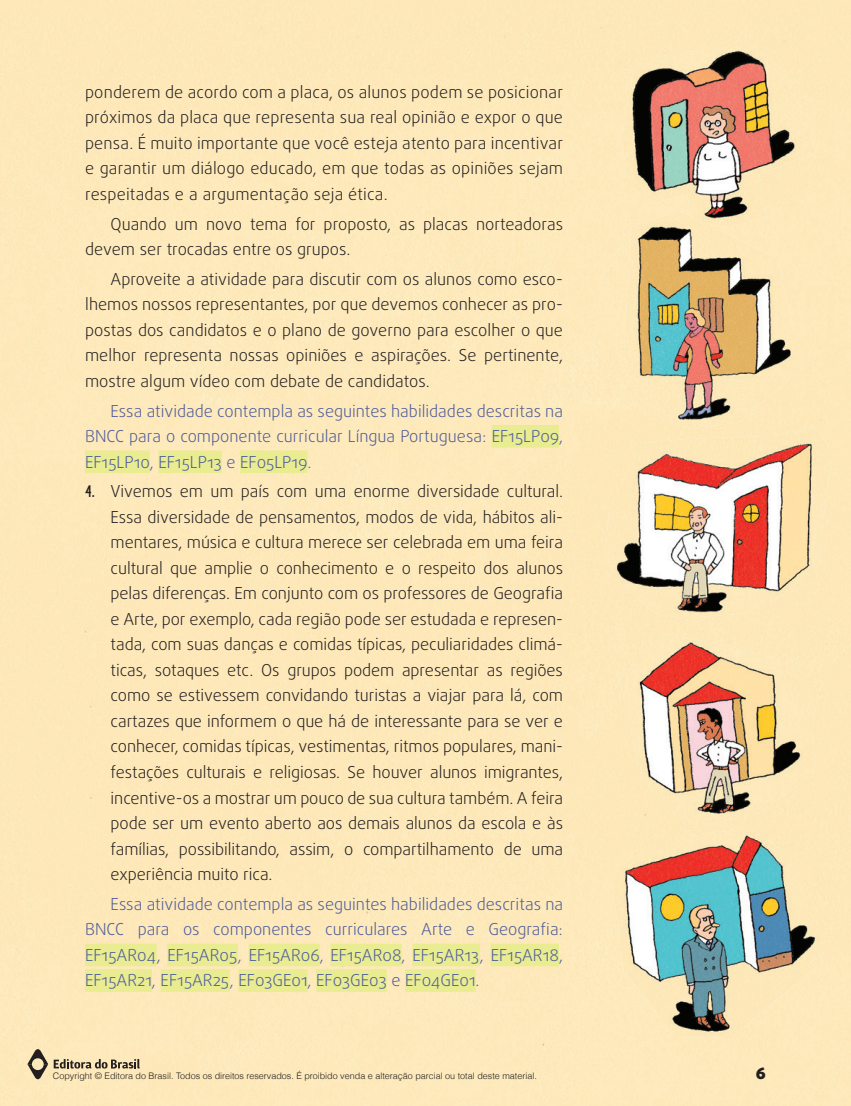
<style>
.page{position:relative;width:851px;height:1106px;background:#fff}
.page>*{position:absolute;margin:0;border:0;box-sizing:border-box;transform-origin:0 0}
.t1{font:300 16.5px/25.5px "Daxline Pro";color:#231f20;text-align:justify}
.t2{font:300 16.5px/25.5px "Daxline Pro";color:#4d5b9b;text-align:justify}
.t3{font:900 16.5px "Daxline Pro";color:#231f20}
.t4{font:300 9px "Helvetica";color:#231f20}
.s1{font-family:"Economica";font-weight:700}
</style>
<div class="page">
<div style="left:0;top:0;width:850px;height:1106px;background:#fde8ba"></div>
<div style="left:491px;top:425px;width:68px;height:22px;background:#e9ec90"></div>
<div style="left:85px;top:450px;width:65px;height:23px;background:#e9ec90"></div>
<div style="left:158px;top:450px;width:64px;height:23px;background:#e9ec90"></div>
<div style="left:240px;top:450px;width:67px;height:23px;background:#e9ec90"></div>
<div style="left:85px;top:943px;width:72px;height:23px;background:#e9ec90"></div>
<div style="left:167px;top:943px;width:71px;height:23px;background:#e9ec90"></div>
<div style="left:249px;top:943px;width:70px;height:23px;background:#e9ec90"></div>
<div style="left:330px;top:943px;width:71px;height:23px;background:#e9ec90"></div>
<div style="left:412px;top:943px;width:68px;height:23px;background:#e9ec90"></div>
<div style="left:490px;top:943px;width:69px;height:23px;background:#e9ec90"></div>
<div style="left:85px;top:969px;width:67px;height:22px;background:#e9ec90"></div>
<div style="left:161px;top:969px;width:69px;height:22px;background:#e9ec90"></div>
<div style="left:238px;top:969px;width:69px;height:22px;background:#e9ec90"></div>
<div style="left:316px;top:969px;width:71px;height:22px;background:#e9ec90"></div>
<div style="left:405px;top:969px;width:70px;height:22px;background:#e9ec90"></div>
<img style="left:622px;top:34px;width:190px;height:192px">
<img style="left:604px;top:428px;width:226px;height:189px">
<img style="left:619px;top:634px;width:196px;height:193px">
<img style="left:612px;top:827px;width:210px;height:208px">
<img style="left:624px;top:212px;width:186px;height:216px">
<svg style="left:54px;top:1059px;width:86px;height:9px"></svg>
<svg style="left:27px;top:1048px;width:21px;height:31px"></svg>
<p class="t1" style="left:85px;top:79px;width:479px">ponderem de acordo com a placa, os alunos podem se posicionar próximos da placa que representa sua real opinião e expor o que pensa. É muito importante que você esteja atento para incentivar e garantir um diálogo educado, em que todas as opiniões sejam respeitadas e a argumentação seja ética.</p>
<p class="t1" style="left:85px;top:211px;width:479px;text-indent:26px">Quando um novo tema for proposto, as placas norteadoras devem ser trocadas entre os grupos.</p>
<p class="t1" style="left:85px;top:266px;width:479px;text-indent:26px">Aproveite a atividade para discutir com os alunos como esco&shy;lhemos nossos representantes, por que devemos conhecer as pro&shy;postas dos candidatos e o plano de governo para escolher o que melhor representa nossas opiniões e aspirações. Se pertinente, mostre algum vídeo com debate de candidatos.</p>
<p class="t2" style="left:85px;top:398px;width:479px;text-indent:26px">Essa atividade contempla as seguintes habilidades descritas na BNCC para o componente curricular Língua Portuguesa: EF15LP09, EF15LP10, EF15LP13 e EF05LP19.</p>
<p class="t1" style="left:111px;top:479px;width:454px;text-indent:-26px"><span class="s1">4.</span> Vivemos em um país com uma enorme diversidade cultural.<br>Essa diversidade de pensamentos, modos de vida, hábitos ali&shy;mentares, música e cultura merece ser celebrada em uma feira cultural que amplie o conhecimento e o respeito dos alunos pelas diferenças. Em conjunto com os professores de Geografia e Arte, por exemplo, cada região pode ser estudada e represen&shy;tada, com suas danças e comidas típicas, peculiaridades climá&shy;ticas, sotaques etc. Os grupos podem apresentar as regiões como se estivessem convidando turistas a viajar para lá, com cartazes que informem o que há de interessante para se ver e conhecer, comidas típicas, vestimentas, ritmos populares, mani&shy;festações culturais e religiosas. Se houver alunos imigrantes, incentive-os a mostrar um pouco de sua cultura também. A feira pode ser um evento aberto aos demais alunos da escola e às famílias, possibilitando, assim, o compartilhamento de uma experiência muito rica.</p>
<p class="t2" style="left:85px;top:891px;width:479px;text-indent:26px">Essa atividade contempla as seguintes habilidades descritas na BNCC para os componentes curriculares Arte e Geografia:<br>EF15AR04, EF15AR05, EF15AR06, EF15AR08, EF15AR13, EF15AR18, EF15AR21, EF15AR25, EF03GE01, EF03GE03 e EF04GE01.</p>
<p class="t4" style="left:53px;top:1068px;width:485px">Copyright © Editora do Brasil. Todos os direitos reservados. É proibido venda e alteração parcial ou total deste material.</p>
<p class="t3" style="left:755px;top:1062px;width:12px">6</p>
</div>
